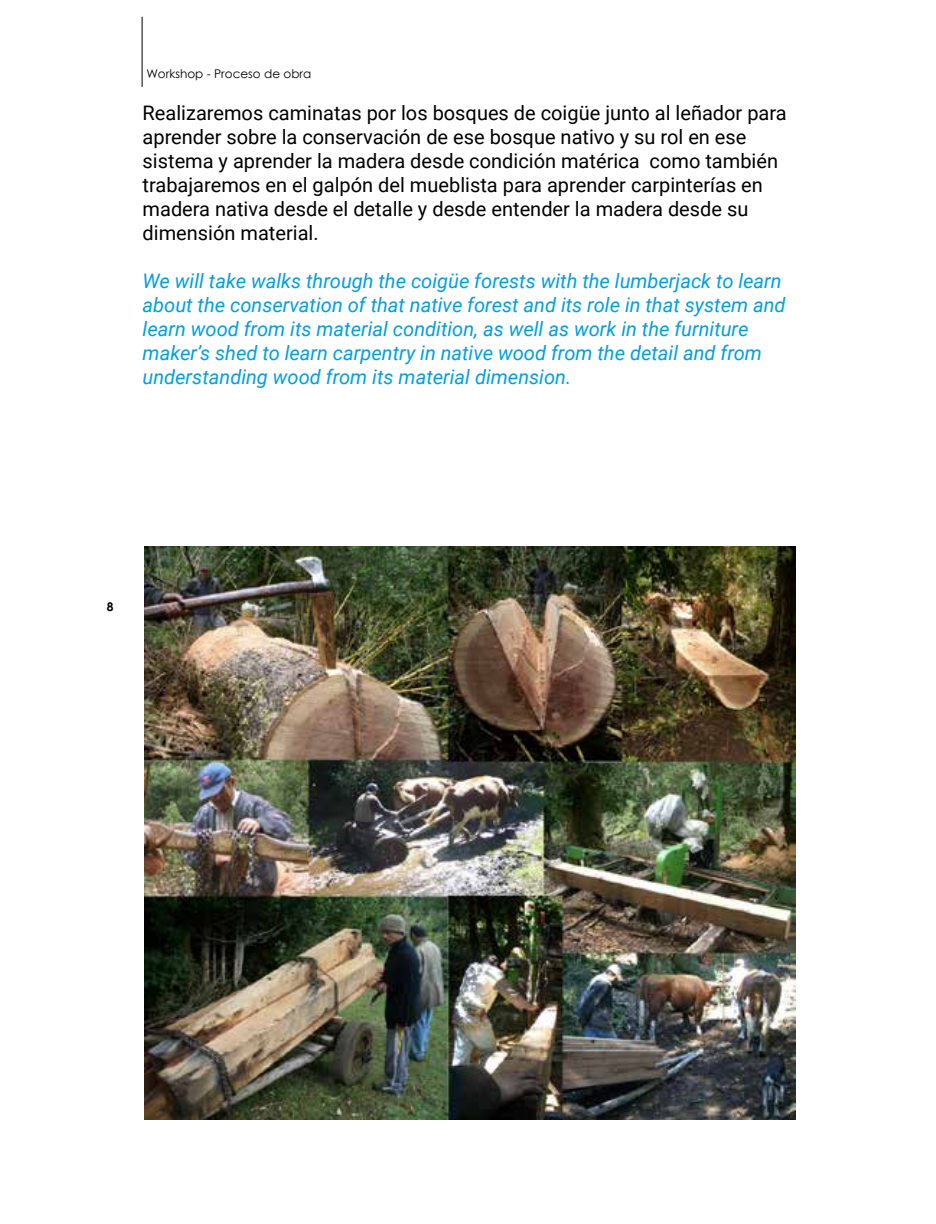
<style>
.page{position:relative;width:936px;height:1224px;background:#fff}
.page>*{position:absolute;margin:0;border:0;box-sizing:border-box;transform-origin:0 0}
.t1{font:20px/24px "Roboto";color:#000}
.t2{font:italic 20px/24px "Roboto";color:#009fe3}
.t3{font:12px "Century Gothic";color:#000}
.t4{font:700 12px "Century Gothic";color:#000}
</style>
<div class="page">
<hr style="left:142px;top:17px;width:1px;height:70px;background:#000">
<img style="left:144px;top:547px;width:651px;height:572px">
<p class="t3" style="left:146px;top:65px;width:166px">Workshop - Proceso de obra</p>
<p class="t1" style="left:143px;top:100px;width:645px">Realizaremos caminatas por los bosques de coigüe junto al leñador para aprender sobre la conservación de ese bosque nativo y su rol en ese sistema y aprender la madera desde condición matérica como también trabajaremos en el galpón del mueblista para aprender carpinterías en madera nativa desde el detalle y desde entender la madera desde su dimensión material.</p>
<p class="t2" style="left:143px;top:268px;width:644px">We will take walks through the coigüe forests with the lumberjack to learn about the conservation of that native forest and its role in that system and learn wood from its material condition, as well as work in the furniture maker’s shed to learn carpentry in native wood from the detail and from understanding wood from its material dimension.</p>
<p class="t4" style="left:107px;top:597px;width:8px">8</p>
</div>
